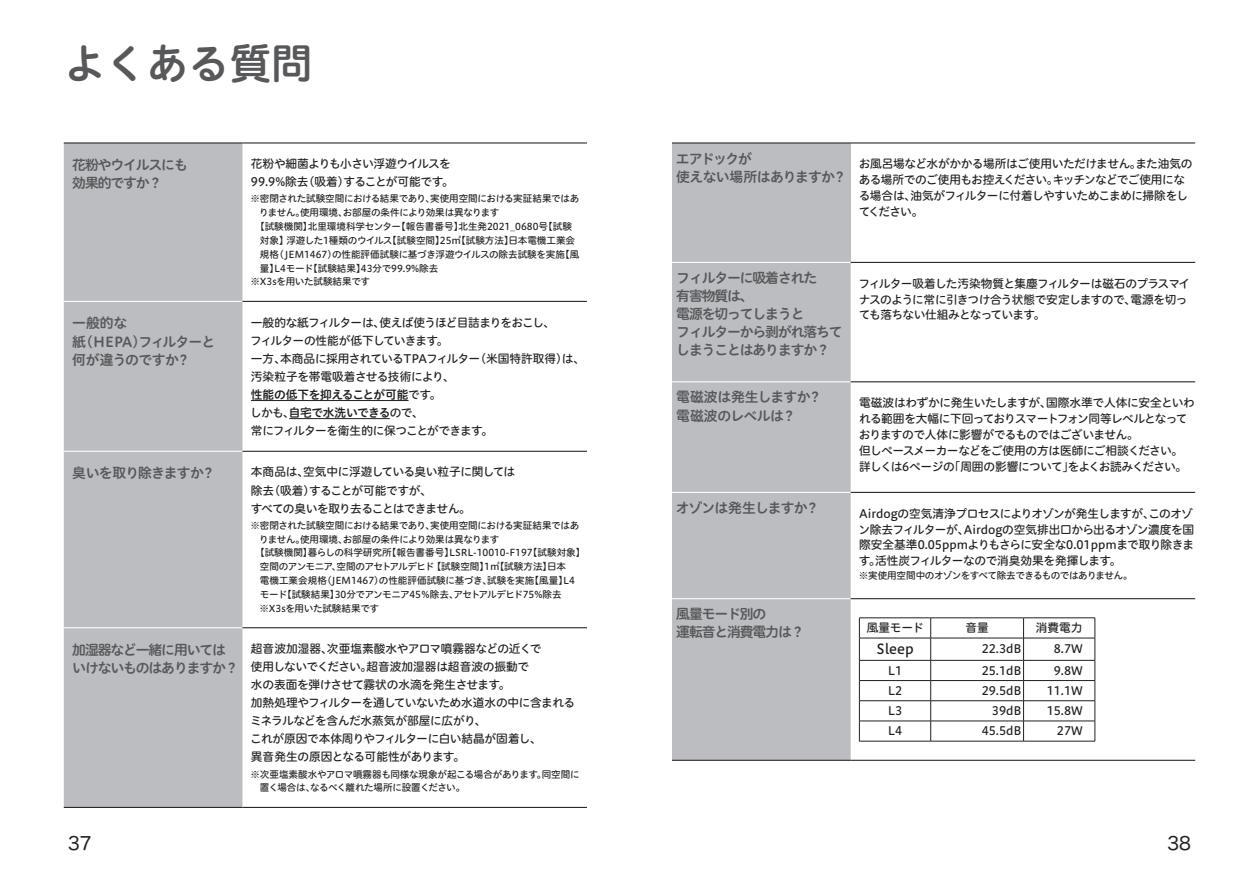
<style>
.page{position:relative;width:1259px;height:893px;background:#fff}
.page>*{position:absolute;margin:0;border:0;box-sizing:border-box;transform-origin:0 0}
.t1{font:41.4px "Hiragino UD Sans R Std W6";color:#57585a}
.t2{font:18px "Hira Maru Pro W4";color:#231f20}
.t3{font:13.8px/18px "Hiragino UD Sans R Std W6";letter-spacing:-.08em;color:#57585a}
.t4{font:13.8px/18px "Hiragino UD Sans R Std W6";letter-spacing:-.045em;color:#57585a}
.t5{font:13.8px/18px "Hiragino UD Sans R Std W6";letter-spacing:-.025em;color:#57585a}
.t6{font:13.8px/18px "Hiragino UD Sans R Std W6";letter-spacing:-.055em;color:#57585a}
.t7{font:13.8px "Hiragino UD Sans R Std W6";letter-spacing:-.05em;color:#57585a}
.t8{font:13.8px "Hiragino UD Sans R Std W6";letter-spacing:-.06em;color:#57585a}
.t9{font:13.8px "Hiragino UD Sans R Std W5";color:#231f20}
.t10{font:11.7px/18px "Hiragino UD Sans R Std W5";letter-spacing:-.04em;color:#231f20}
.t11{font:9.6px/13.8px "Hiragino UD Sans R Std W5";letter-spacing:-.015em;color:#231f20}
.t12{font:9.6px "Hiragino UD Sans R Std W5";letter-spacing:-.035em;color:#231f20}
.t13{font:9.6px "Hiragino UD Sans R Std W5";letter-spacing:-.04em;color:#231f20}
.t14{font:9.6px "Hiragino UD Sans R Std W5";letter-spacing:-.05em;color:#231f20}
.s1{font-family:"Hiragino UD Sans R Std W6"}
</style>
<div class="page">
<div style="left:64px;top:144px;width:178px;height:663px;background:#bcbdc0"></div>
<hr style="left:64px;top:301px;width:178px;height:1px;background:#fff">
<hr style="left:64px;top:451px;width:178px;height:1px;background:#fff">
<hr style="left:64px;top:627px;width:178px;height:1px;background:#fff">
<hr style="left:242px;top:142px;width:345px;height:2px;background:#231f20">
<hr style="left:242px;top:301px;width:345px;height:1px;background:#231f20">
<hr style="left:242px;top:451px;width:345px;height:1px;background:#231f20">
<hr style="left:242px;top:627px;width:345px;height:1px;background:#231f20">
<hr style="left:242px;top:807px;width:345px;height:1px;background:#231f20">
<hr style="left:64px;top:142px;width:178px;height:2px;background:#231f20">
<hr style="left:64px;top:807px;width:178px;height:1px;background:#231f20">
<hr style="left:251px;top:400px;width:157px;height:1px;background:#231f20">
<hr style="left:289px;top:418px;width:101px;height:1px;background:#231f20">
<div style="left:672px;top:143px;width:178px;height:119px;background:#bcbdc0"></div>
<div style="left:672px;top:263px;width:178px;height:497px;background:#bcbdc0"></div>
<hr style="left:672px;top:381px;width:178px;height:1px;background:#fff">
<hr style="left:672px;top:492px;width:178px;height:1px;background:#fff">
<hr style="left:672px;top:598px;width:178px;height:1px;background:#fff">
<hr style="left:850px;top:142px;width:345px;height:2px;background:#231f20">
<hr style="left:850px;top:262px;width:345px;height:1px;background:#231f20">
<hr style="left:850px;top:381px;width:345px;height:1px;background:#231f20">
<hr style="left:850px;top:492px;width:345px;height:1px;background:#231f20">
<hr style="left:850px;top:598px;width:345px;height:1px;background:#231f20">
<hr style="left:850px;top:760px;width:345px;height:1px;background:#231f20">
<hr style="left:672px;top:142px;width:178px;height:2px;background:#231f20">
<hr style="left:672px;top:760px;width:178px;height:1px;background:#231f20">
<hr style="left:859px;top:618px;width:71px;height:1px;background:#231f20">
<hr style="left:930px;top:618px;width:93px;height:1px;background:#231f20">
<hr style="left:1023px;top:618px;width:72px;height:1px;background:#231f20">
<hr style="left:859px;top:638px;width:71px;height:1px;background:#231f20">
<hr style="left:930px;top:638px;width:93px;height:1px;background:#231f20">
<hr style="left:1023px;top:638px;width:72px;height:1px;background:#231f20">
<hr style="left:859px;top:660px;width:71px;height:1px;background:#231f20">
<hr style="left:930px;top:660px;width:93px;height:1px;background:#231f20">
<hr style="left:1023px;top:660px;width:72px;height:1px;background:#231f20">
<hr style="left:859px;top:680px;width:71px;height:1px;background:#231f20">
<hr style="left:930px;top:680px;width:93px;height:1px;background:#231f20">
<hr style="left:1023px;top:680px;width:72px;height:1px;background:#231f20">
<hr style="left:859px;top:700px;width:71px;height:1px;background:#231f20">
<hr style="left:930px;top:700px;width:93px;height:1px;background:#231f20">
<hr style="left:1023px;top:700px;width:72px;height:1px;background:#231f20">
<hr style="left:859px;top:721px;width:71px;height:1px;background:#231f20">
<svg style="left:859px;top:618px;width:1px;height:123px"></svg>
<hr style="left:930px;top:721px;width:93px;height:1px;background:#231f20">
<svg style="left:930px;top:618px;width:1px;height:123px"></svg>
<hr style="left:1023px;top:721px;width:72px;height:1px;background:#231f20">
<svg style="left:1023px;top:618px;width:1px;height:123px"></svg>
<svg style="left:1094px;top:618px;width:1px;height:123px"></svg>
<hr style="left:859px;top:741px;width:71px;height:1px;background:#231f20">
<hr style="left:930px;top:741px;width:93px;height:1px;background:#231f20">
<hr style="left:1023px;top:741px;width:72px;height:1px;background:#231f20">
<p class="t1" style="left:64px;top:32px;width:250px">よくある質問</p>
<p class="t3" style="left:72px;top:155px;width:117px">花粉やウイルスにも効果的ですか？</p>
<p class="t10" style="left:251px;top:154px;width:204px">花粉や細菌よりも小さい浮遊ウイルスを<br>99.9%除去（吸着）することが可能です。</p>
<p class="t12" style="left:251px;top:192px;width:330px">※密閉された試験空間における結果であり、実使用空間における実証結果ではあ</p>
<p class="t11" style="left:259px;top:205px;width:241px">りません。使用環境、お部屋の条件により効果は異なります</p>
<p class="t11" style="left:255px;top:219px;width:318px">【試験機関】北里環境科学センター【報告書番号】北生発2021_0680号【試験</p>
<p class="t11" style="left:260px;top:233px;width:317px">対象】浮遊した1種類のウイルス【試験空間】25㎥【試験方法】日本電機工業会</p>
<p class="t11" style="left:260px;top:247px;width:321px">規格(JEM1467)の性能評価試験に基づき浮遊ウイルスの除去試験を実施【風</p>
<p class="t11" style="left:260px;top:260px;width:180px">量】L4モード【試験結果】43分で99.9%除去</p>
<p class="t11" style="left:251px;top:274px;width:121px">※X3sを用いた試験結果です</p>
<p class="t4" style="left:72px;top:313px;width:144px">一般的な<br>紙（HEPA）フィルターと何が違うのですか？</p>
<p class="t10" style="left:250px;top:313px;width:336px">一般的な紙フィルターは、使えば使うほど目詰まりをおこし、<br>フィルターの性能が低下していきます。<br>一方、本商品に採用されているTPAフィルター（米国特許取得）は、汚染粒子を帯電吸着させる技術により、<br><span class="s1">性能の低下を抑えることが可能</span>です。<br>しかも、<span class="s1">自宅で水洗いできる</span>ので、<br>常にフィルターを衛生的に保つことができます。</p>
<p class="t7" style="left:72px;top:463px;width:145px">臭いを取り除きますか？</p>
<p class="t10" style="left:251px;top:462px;width:266px">本商品は、空気中に浮遊している臭い粒子に関しては除去（吸着）することが可能ですが、<br>すべての臭いを取り去ることはできません。</p>
<p class="t12" style="left:251px;top:518px;width:330px">※密閉された試験空間における結果であり、実使用空間における実証結果ではあ</p>
<p class="t11" style="left:259px;top:532px;width:241px">りません。使用環境、お部屋の条件により効果は異なります</p>
<p class="t11" style="left:255px;top:545px;width:332px">【試験機関】暮らしの科学研究所【報告書番号】LSRL-10010-F197【試験対象】</p>
<p class="t13" style="left:260px;top:559px;width:307px">空間のアンモニア、空間のアセトアルデヒド 【試験空間】1㎥【試験方法】日本</p>
<p class="t11" style="left:260px;top:573px;width:316px">電機工業会規格（JEM1467）の性能評価試験に基づき、試験を実施【風量】L4</p>
<p class="t12" style="left:260px;top:587px;width:303px">モード【試験結果】30分でアンモニア45％除去、アセトアルデヒド75%除去</p>
<p class="t11" style="left:260px;top:601px;width:121px">※X3sを用いた試験結果です</p>
<p class="t3" style="left:72px;top:640px;width:168px">加湿器など一緒に用いてはいけないものはありますか？</p>
<p class="t10" style="left:250px;top:639px;width:326px">超音波加湿器、次亜塩素酸水やアロマ噴霧器などの近くで<br>使用しないでください。超音波加湿器は超音波の振動で<br>水の表面を弾けさせて霧状の水滴を発生させます。<br>加熱処理やフィルターを通していないため水道水の中に含まれるミネラルなどを含んだ水蒸気が部屋に広がり、<br>これが原因で本体周りやフィルターに白い結晶が固着し、<br>異音発生の原因となる可能性があります。</p>
<p class="t11" style="left:260px;top:766px;width:321px;text-indent:-9px">※次亜塩素酸水やアロマ噴霧器も同様な現象が起こる場合があります。同空間に置く場合は、なるべく離れた場所に設置ください。</p>
<p class="t6" style="left:676px;top:149px;width:172px">エアドックが<br>使えない場所はありますか？</p>
<p class="t10" style="left:858px;top:155px;width:335px;line-height:15.9px">お風呂場など水がかかる場所はご使用いただけません。また油気のある場所でのご使用もお控えください。キッチンなどでご使用になる場合は、油気がフィルターに付着しやすいためこまめに掃除をしてください。</p>
<p class="t3" style="left:676px;top:268px;width:142px">フィルターに吸着された</p>
<p class="t3" style="left:676px;top:286px;width:168px">有害物質は、<br>電源を切ってしまうと<br>フィルターから剥がれ落ちてしまうことはありますか？</p>
<p class="t10" style="left:858px;top:275px;width:333px;line-height:15.9px">フィルター吸着した汚染物質と集塵フィルターは磁石のプラスマイナスのように常に引きつけ合う状態で安定しますので、電源を切っても落ちない仕組みとなっています。</p>
<p class="t5" style="left:676px;top:388px;width:147px">電磁波は発生しますか？電磁波のレベルは？</p>
<p class="t10" style="left:859px;top:394px;width:337px;line-height:15.9px">電磁波はわずかに発生いたしますが、国際水準で人体に安全といわれる範囲を大幅に下回っておりスマートフォン同等レベルとなっておりますので人体に影響がでるものではございません。</p>
<p class="t10" style="left:859px;top:441px;width:325px">但しペースメーカーなどをご使用の方は医師にご相談ください。</p>
<p class="t10" style="left:859px;top:457px;width:330px">詳しくは6ページの「周囲の影響について」をよくお読みください。</p>
<p class="t8" style="left:676px;top:497px;width:145px">オゾンは発生しますか？</p>
<p class="t10" style="left:858px;top:505px;width:337px;line-height:15.9px;text-align:justify">Airdogの空気清浄プロセスによりオゾンが発生しますが、このオゾン除去フィルターが、Airdogの空気排出口から出るオゾン濃度を国際安全基準0.05ppmよりもさらに安全な0.01ppmまで取り除きます。活性炭フィルターなので消臭効果を発揮します。</p>
<p class="t14" style="left:859px;top:569px;width:275px">※実使用空間中のオゾンをすべて除去できるものではありません。</p>
<p class="t3" style="left:676px;top:604px;width:92px">風量モード別の</p>
<p class="t3" style="left:676px;top:622px;width:130px">運転音と消費電力は？</p>
<p class="t10" style="left:867px;top:618px;width:58px">風量モード</p>
<p class="t10" style="left:965px;top:618px;width:25px">音量</p>
<p class="t10" style="left:1036px;top:618px;width:48px">消費電力</p>
<p class="t9" style="left:876px;top:639px;width:39px">Sleep</p>
<p class="t10" style="left:981px;top:638px;width:41px">22.3dB</p>
<p class="t10" style="left:1053px;top:638px;width:30px">8.7W</p>
<p class="t10" style="left:888px;top:661px;width:16px">L1</p>
<p class="t10" style="left:981px;top:661px;width:41px">25.1dB</p>
<p class="t10" style="left:1053px;top:661px;width:30px">9.8W</p>
<p class="t10" style="left:888px;top:681px;width:16px">L2</p>
<p class="t10" style="left:981px;top:681px;width:41px">29.5dB</p>
<p class="t10" style="left:1046px;top:681px;width:38px">11.1W</p>
<p class="t10" style="left:888px;top:701px;width:16px">L3</p>
<p class="t10" style="left:992px;top:701px;width:31px">39dB</p>
<p class="t10" style="left:1046px;top:701px;width:38px">15.8W</p>
<p class="t10" style="left:888px;top:721px;width:16px">L4</p>
<p class="t10" style="left:981px;top:721px;width:41px">45.5dB</p>
<p class="t10" style="left:1057px;top:721px;width:27px">27W</p>
<h2 class="t2" style="left:68px;top:827px;width:25px">37</h2>
<h2 class="t2" style="left:1167px;top:827px;width:25px">38</h2>
</div>
